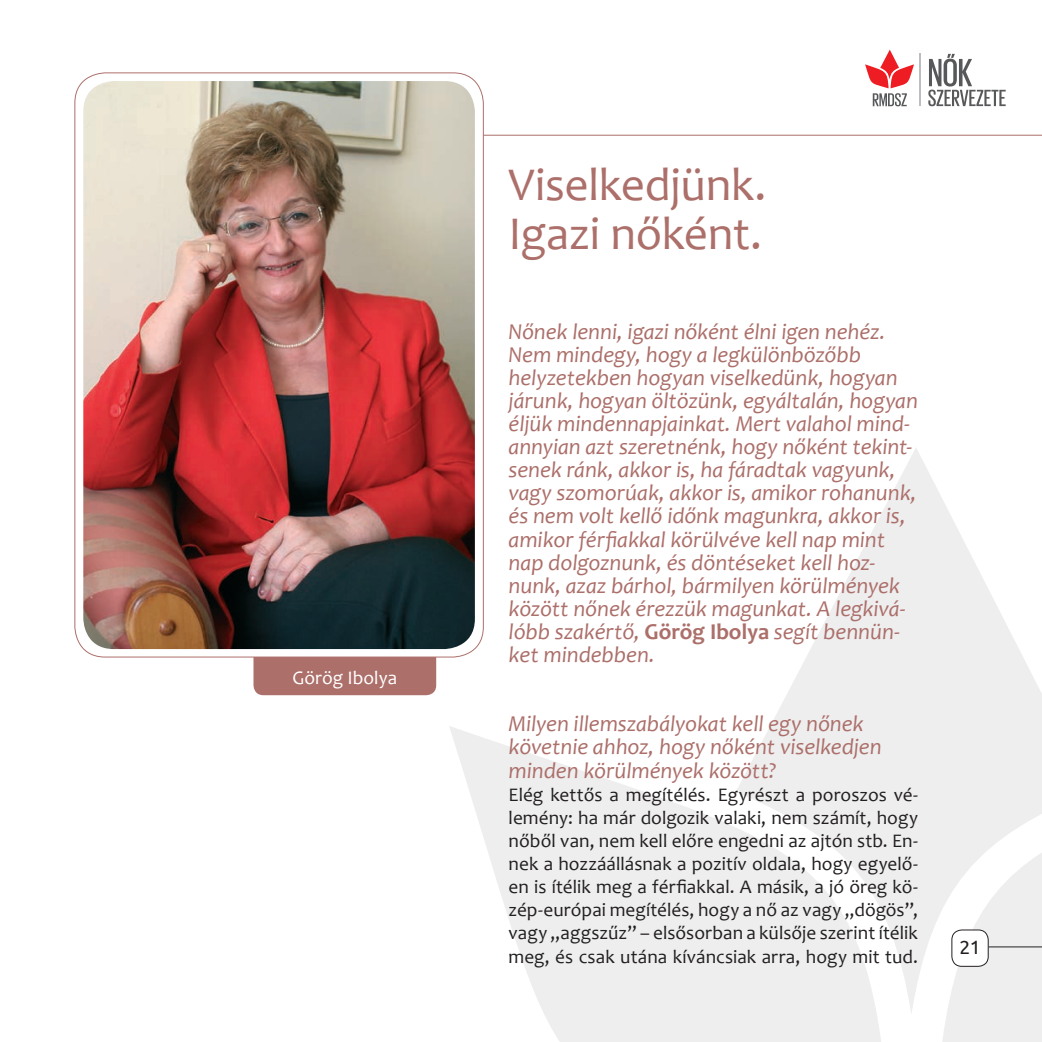
<style>
.page{position:relative;width:1042px;height:1042px;background:#fff}
.page>*{position:absolute;margin:0;border:0;box-sizing:border-box;transform-origin:0 0}
.t1{font:47.25px/49px "Candara";letter-spacing:-.005em;color:#ac6f6a}
.t2{font:italic 22.75px/23.1px "Candara";letter-spacing:-.005em;color:#ac6f6a}
.t3{font:19.25px/23.1px "Candara";letter-spacing:.005em;color:#231f20;text-align:justify}
.t4{font:19.25px "Candara";letter-spacing:.005em;color:#fff}
.t5{font:19.25px "Ubuntu";color:#231f20}
.s1{font-weight:700;font-style:normal}
</style>
<div class="page">
<svg style="left:449px;top:448px;width:593px;height:594px;fill:#eeeeef"></svg>
<svg style="left:928px;top:54px;width:77px;height:52px"></svg>
<svg style="left:865px;top:50px;width:49px;height:56px"></svg>
<hr style="left:919px;top:54px;width:1px;height:52px;background:#bcbdc0">
<div style="left:952px;top:930px;width:36px;height:36px;background:#fff;border-radius:10px"></div>
<div style="left:951px;top:929px;width:37px;height:38px;border:1px solid #231f20;border-radius:10px"></div>
<hr style="left:988px;top:946px;width:54px;height:1px;background:#231f20">
<hr style="left:107px;top:135px;width:935px;height:1px;background:#ac6f6a">
<div style="left:253px;top:631px;width:183px;height:64px;background:#ac6f6a;border-radius:10px"></div>
<div style="left:75px;top:73px;width:408px;height:584px;background:#fff;border-radius:30px"></div>
<img style="left:83px;top:81px;width:392px;height:568px">
<p class="t4" style="left:292px;top:666px;width:106px">Görög Ibolya</p>
<h1 class="t1" style="left:508px;top:160px;width:259px">Viselkedjünk.<br>Igazi nőként.</h1>
<p class="t2" style="left:508px;top:319px;width:411px">Nőnek lenni, igazi nőként élni igen nehéz.<br>Nem mindegy, hogy a legkülönbözőbb helyzetekben hogyan viselkedünk, hogyan járunk, hogyan öltözünk, egyáltalán, hogyan éljük mindennapjainkat. Mert valahol mind&shy;annyian azt szeretnénk, hogy nőként tekint&shy;senek ránk, akkor is, ha fáradtak vagyunk, vagy szomorúak, akkor is, amikor rohanunk, és nem volt kellő időnk magunkra, akkor is, amikor férfiakkal körülvéve kell nap mint nap dolgoznunk, és döntéseket kell hoz&shy;nunk, azaz bárhol, bármilyen körülmények között nőnek érezzük magunkat. A legkivá&shy;lóbb szakértő, <span class="s1">Görög Ibolya</span> segít bennün&shy;ket mindebben.</p>
<p class="t2" style="left:508px;top:712px;width:374px">Milyen illemszabályokat kell egy nőnek követnie ahhoz, hogy nőként viselkedjen minden körülmények között?</p>
<p class="t3" style="left:508px;top:783px;width:411px">Elég kettős a megítélés. Egyrészt a poroszos vé&shy;lemény: ha már dolgozik valaki, nem számít, hogy nőből van, nem kell előre engedni az ajtón stb. En&shy;nek a hozzáállásnak a pozitív oldala, hogy egyelő&shy;en is ítélik meg a férfiakkal. A másik, a jó öreg kö&shy;zép-európai megítélés, hogy a nő az vagy „dögös”, vagy „aggszűz” – elsősorban a külsője szerint ítélik meg, és csak utána kíváncsiak arra, hogy mit tud.</p>
<p class="t5" style="left:959px;top:935px;width:23px">21</p>
</div>
